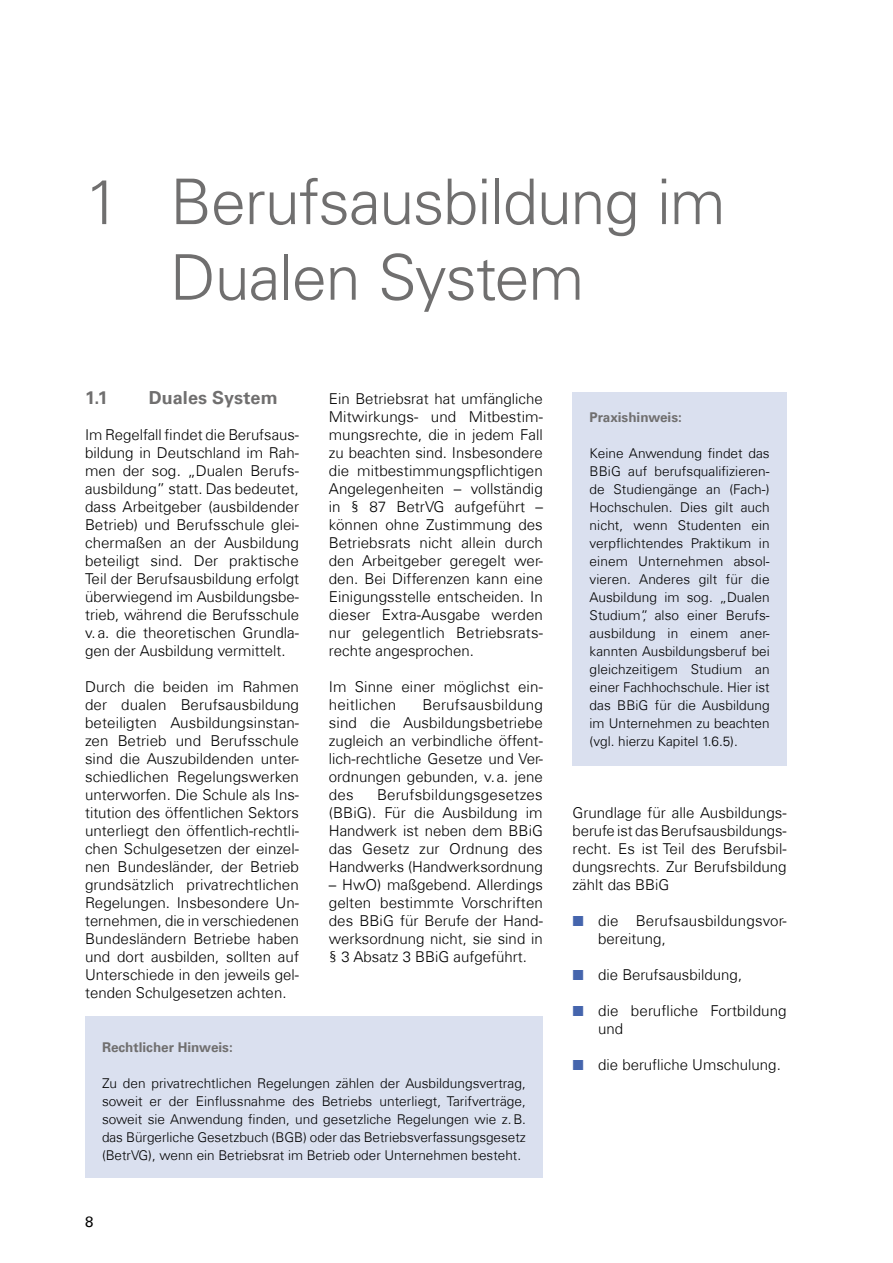
<style>
.page{position:relative;width:893px;height:1263px;background:#fff}
.page>*{position:absolute;margin:0;border:0;box-sizing:border-box;transform-origin:0 0}
.t1{font:300 63px/75.6px "Univers Com 45";letter-spacing:-.02em;color:#706f6f}
.t2{font:700 18px "Univers Com 65";letter-spacing:.005em;color:#706f6f}
.t3{font:300 15px/18px "Univers Com 45";color:#000;text-align:justify}
.t4{font:15px "Univers Com 55 Roman";color:#000}
.t5{font:300 13.5px/18px "Univers Com 45";color:#000;text-align:justify}
.t6{font:700 13.5px "Univers Com 65";color:#706f6f}
</style>
<div class="page">
<div style="left:85px;top:1017px;width:458px;height:161px;background:#dae0ef"></div>
<div style="left:573px;top:392px;width:214px;height:373px;background:#dae0ef"></div>
<h1 class="t1" style="left:170px;top:164px;width:557px;text-indent:-85px">1 Berufsausbildung im<br>Dualen System</h1>
<p class="t2" style="left:85px;top:387px;width:24px">1.1</p>
<p class="t2" style="left:149px;top:387px;width:130px">Duales System</p>
<p class="t3" style="left:85px;top:426px;width:216px">Im Regelfall findet die Berufsaus&shy;bildung in Deutschland im Rah&shy;men der sog. „Dualen Berufs&shy;ausbildung” statt. Das bedeutet, dass Arbeitgeber (ausbildender Betrieb) und Berufsschule glei&shy;chermaßen an der Ausbildung beteiligt sind. Der praktische Teil der Berufsausbildung erfolgt überwiegend im Ausbildungsbe&shy;trieb, während die Berufsschule v. a. die theoretischen Grundla&shy;gen der Ausbildung vermittelt.</p>
<p class="t3" style="left:85px;top:678px;width:216px">Durch die beiden im Rahmen der dualen Berufsausbildung beteiligten Ausbildungsinstan&shy;zen Betrieb und Berufsschule sind die Auszubildenden unter&shy;schiedlichen Regelungswerken unterworfen. Die Schule als Ins&shy;titution des öffentlichen Sektors unterliegt den öffentlich-rechtli&shy;chen Schulgesetzen der einzel&shy;nen Bundesländer, der Betrieb grundsätzlich privatrechtlichen Regelungen. Insbesondere Un&shy;ternehmen, die in verschiedenen Bundesländern Betriebe haben und dort ausbilden, sollten auf Unterschiede in den jeweils gel&shy;tenden Schulgesetzen achten.</p>
<p class="t3" style="left:329px;top:390px;width:216px">Ein Betriebsrat hat umfängliche Mitwirkungs- und Mitbestim&shy;mungsrechte, die in jedem Fall zu beachten sind. Insbesondere die mitbestimmungspflichtigen Angelegenheiten – vollständig in § 87 BetrVG aufgeführt – können ohne Zustimmung des Betriebsrats nicht allein durch den Arbeitgeber geregelt wer&shy;den. Bei Differenzen kann eine Einigungsstelle entscheiden. In dieser Extra-Ausgabe werden nur gelegentlich Betriebsrats&shy;rechte angesprochen.</p>
<p class="t3" style="left:329px;top:678px;width:216px">Im Sinne einer möglichst ein&shy;heitlichen</p>
<p class="t3" style="left:329px;top:696px;width:216px;text-indent:93px">Berufsausbildung sind die Ausbildungsbetriebe zugleich an verbindliche öffent&shy;lich-rechtliche Gesetze und Ver&shy;ordnungen gebunden, v.a. jene des</p>
<p class="t3" style="left:329px;top:786px;width:216px;text-indent:48px">Berufsbildungsgesetzes (BBiG). Für die Ausbildung im Handwerk ist neben dem BBiG das Gesetz zur Ordnung des Handwerks (Handwerksordnung</p>
<p class="t3" style="left:329px;top:876px;width:216px">– HwO) maßgebend. Allerdings gelten bestimmte Vorschriften des BBiG für Berufe der Hand&shy;werksordnung nicht, sie sind in § 3 Absatz 3 BBiG aufgeführt.</p>
<p class="t6" style="left:102px;top:1039px;width:132px">Rechtlicher Hinweis:</p>
<p class="t5" style="left:102px;top:1074px;width:425px">Zu den privatrechtlichen Regelungen zählen der Ausbildungsvertrag, soweit er der Einflussnahme des Betriebs unterliegt, Tarifverträge, soweit sie Anwendung finden, und gesetzliche Regelungen wie z.B. das Bürgerliche Gesetzbuch (BGB) oder das Betriebsverfassungsgesetz (BetrVG), wenn ein Betriebsrat im Betrieb oder Unternehmen besteht.</p>
<p class="t4" style="left:85px;top:1212px;width:10px">8</p>
<p class="t6" style="left:590px;top:409px;width:94px">Praxishinweis:</p>
<p class="t5" style="left:590px;top:444px;width:182px">Keine Anwendung findet das BBiG auf berufsqualifizieren&shy;de Studiengänge an (Fach-)<br>Hochschulen. Dies gilt auch nicht, wenn Studenten ein verpflichtendes Praktikum in einem Unternehmen absol&shy;vieren. Anderes gilt für die Ausbildung im sog. „Dualen Studium”, also einer Berufs&shy;ausbildung in einem aner&shy;kannten Ausbildungsberuf bei gleichzeitigem Studium an einer Fachhochschule. Hier ist das BBiG für die Ausbildung im Unternehmen zu beachten (vgl. hierzu Kapitel 1.6.5).</p>
<p class="t3" style="left:573px;top:804px;width:216px">Grundlage für alle Ausbildungs&shy;berufe ist das Berufsausbildungs&shy;recht. Es ist Teil des Berufsbil&shy;dungsrechts. Zur Berufsbildung zählt das BBiG</p>
<p class="t3" style="left:598px;top:912px;width:190px">die Berufsausbildungsvor&shy;bereitung,</p>
<p class="t3" style="left:598px;top:966px;width:146px">die Berufsausbildung,</p>
<p class="t3" style="left:598px;top:1002px;width:190px">die berufliche Fortbildung und</p>
<p class="t3" style="left:598px;top:1056px;width:184px">die berufliche Umschulung.</p>
</div>
